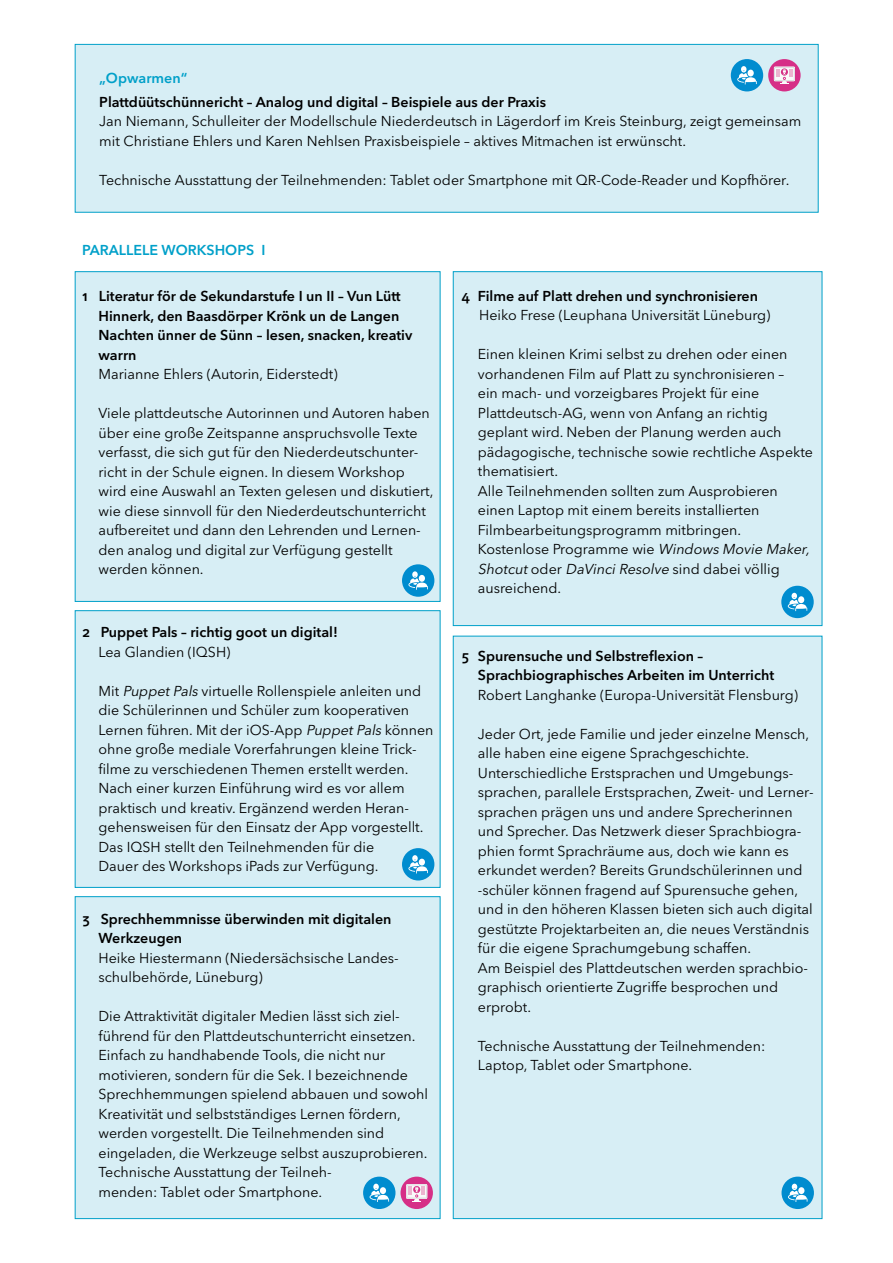
<style>
.page{position:relative;width:893px;height:1263px;background:#fff}
.page>*{position:absolute;margin:0;border:0;box-sizing:border-box;transform-origin:0 0}
.Fließtext{font:14.25px/19.5px "Avenir Next LT Pro";color:#000}
.Fließtext_fett{font:600 14.25px/19.5px "Avenir Next LT Pro";color:#000}
.Worlshops_fett{font:600 14.25px "Avenir Next LT Pro";color:#000}
.Workshops_Überschrif{font:600 14.25px "Avenir Next LT Pro";color:#00a0c9}
.s1{font-style:italic}
.s2{font-weight:400}
</style>
<div class="page">
<div style="left:75px;top:44px;width:744px;height:169px;background:#d7eef5;border:1px solid #00a0c9"></div>
<div style="left:453px;top:271px;width:369px;height:355px;background:#d7eef5;border:1px solid #00a0c9"></div>
<div style="left:75px;top:271px;width:365px;height:331px;background:#d7eef5;border:1px solid #00a0c9"></div>
<div style="left:75px;top:610px;width:365px;height:278px;background:#d7eef5;border:1px solid #00a0c9"></div>
<div style="left:453px;top:636px;width:369px;height:583px;background:#d7eef5;border:1px solid #00a0c9"></div>
<div style="left:75px;top:896px;width:365px;height:323px;background:#d7eef5;border:1px solid #00a0c9"></div>
<svg style="left:768px;top:59px;width:33px;height:32px"></svg>
<div style="left:774px;top:67px;width:21px;height:14px;background:#e1e2e3"></div>
<div style="left:774px;top:67px;width:20px;height:14px;border:1px solid #dddedf"></div>
<svg style="left:776px;top:69px;width:17px;height:15px"></svg>
<div style="left:731px;top:59px;width:32px;height:32px;background:#008ccf;border-radius:50%"></div>
<svg style="left:737px;top:66px;width:20px;height:18px"></svg>
<div style="left:402px;top:564px;width:32px;height:33px;background:#008ccf;border-radius:50%"></div>
<div style="left:412px;top:571px;width:6px;height:7px;background:#fff;border-radius:50%"></div>
<svg style="left:408px;top:576px;width:20px;height:14px"></svg>
<div style="left:402px;top:848px;width:32px;height:32px;background:#008ccf;border-radius:50%"></div>
<svg style="left:408px;top:855px;width:20px;height:18px"></svg>
<div style="left:781px;top:586px;width:33px;height:32px;background:#008ccf;border-radius:50%"></div>
<svg style="left:788px;top:593px;width:19px;height:18px"></svg>
<div style="left:781px;top:1176px;width:33px;height:33px;background:#008ccf;border-radius:50%"></div>
<svg style="left:788px;top:1184px;width:19px;height:18px"></svg>
<div style="left:400px;top:1176px;width:33px;height:33px;background:#d62f87;border-radius:50%"></div>
<div style="left:406px;top:1184px;width:21px;height:15px;background:#e8e3e7"></div>
<div style="left:407px;top:1185px;width:20px;height:13px;border:1px solid #dddedf"></div>
<svg style="left:408px;top:1186px;width:17px;height:16px"></svg>
<div style="left:363px;top:1176px;width:32px;height:33px;background:#008ccf;border-radius:50%"></div>
<svg style="left:370px;top:1184px;width:19px;height:18px"></svg>
<p class="Workshops_Überschrif" style="left:99px;top:69px;width:90px">„Opwarmen“</p>
<p class="Worlshops_fett" style="left:99px;top:93px;width:448px">Plattdüütschünnericht – Analog und digital – Beispiele aus der Praxis</p>
<p class="Fließtext" style="left:99px;top:112px;width:703px">Jan Niemann, Schulleiter der Modellschule Niederdeutsch in Lägerdorf im Kreis Steinburg, zeigt gemeinsam mit Christiane Ehlers und Karen Nehlsen Praxisbeispiele – aktives Mitmachen ist erwünscht.</p>
<p class="Fließtext" style="left:99px;top:170px;width:692px">Technische Ausstattung der Teilnehmenden: Tablet oder Smartphone mit QR-Code-Reader und Kopfhörer.</p>
<p class="Workshops_Überschrif" style="left:82px;top:241px;width:185px">PARALLELE WORKSHOPS I</p>
<p class="Fließtext_fett" style="left:99px;top:286px;width:315px;text-indent:-17px">1 Literatur för de Sekundarstufe I un II – Vun Lütt Hinnerk, den Baasdörper Krönk un de Langen Nachten ünner de Sünn – lesen, snacken, kreativ warrn</p>
<p class="Fließtext" style="left:99px;top:364px;width:241px">Marianne Ehlers (Autorin, Eiderstedt)</p>
<p class="Fließtext" style="left:99px;top:403px;width:336px">Viele plattdeutsche Autorinnen und Autoren haben über eine große Zeitspanne anspruchsvolle Texte verfasst, die sich gut für den Niederdeutschunter&shy;richt in der Schule eignen. In diesem Workshop wird eine Auswahl an Texten gelesen und diskutiert, wie diese sinnvoll für den Niederdeutschunterricht aufbereitet und dann den Lehrenden und Lernen&shy;den analog und digital zur Verfügung gestellt werden können.</p>
<p class="Fließtext_fett" style="left:82px;top:622px;width:257px">2 Puppet Pals – richtig goot un digital!</p>
<p class="Fließtext" style="left:99px;top:642px;width:133px">Lea Glandien (IQSH)</p>
<p class="Fließtext" style="left:99px;top:681px;width:336px">Mit <span class="s1">PuppetPals</span> virtuelle Rollenspiele anleiten und die Schülerinnen und Schüler zum kooperativen Lernen führen. Mit der iOS-App <span class="s1">PuppetPals</span> können ohne große mediale Vorerfahrungen kleine Trick&shy;filme zu verschiedenen Themen erstellt werden.<br>Nach einer kurzen Einführung wird es vor allem praktisch und kreativ. Ergänzend werden Heran&shy;gehensweisen für den Einsatz der App vorgestellt.</p>
<p class="Fließtext" style="left:99px;top:837px;width:281px">Das IQSH stellt den Teilnehmenden für die<br>Dauer des Workshops iPads zur Verfügung.</p>
<p class="Fließtext_fett" style="left:99px;top:909px;width:295px;text-indent:-17px">3 Sprechhemmnisse überwinden mit digitalen<br>Werkzeugen</p>
<p class="Fließtext" style="left:99px;top:948px;width:302px">Heike Hiestermann (Niedersächsische Landes&shy;schulbehörde, Lüneburg)</p>
<p class="Fließtext" style="left:99px;top:1006px;width:303px">Die Attraktivität digitaler Medien lässt sich ziel-</p>
<p class="Fließtext" style="left:99px;top:1026px;width:331px">führend für den Plattdeutschunterricht einsetzen.<br>Einfach zu handhabende Tools, die nicht nur motivieren, sondern für die Sek. I bezeichnende Sprechhemmungen spielend abbauen und sowohl Kreativität und selbstständiges Lernen fördern, werden vorgestellt. Die Teilnehmenden sind eingeladen, die Werkzeuge selbst auszuprobieren.</p>
<p class="Fließtext" style="left:99px;top:1162px;width:235px">Technische Ausstattung der Teilneh&shy;menden: Tablet oder Smartphone.</p>
<p class="Fließtext_fett" style="left:461px;top:286px;width:298px">4 Filme auf Platt drehen und synchronisieren</p>
<p class="Fließtext" style="left:479px;top:305px;width:293px">Heiko Frese (Leuphana Universität Lüneburg)</p>
<p class="Fließtext" style="left:478px;top:344px;width:337px">Einen kleinen Krimi selbst zu drehen oder einen vorhandenen Film auf Platt zu synchronisieren –<br>ein mach- und vorzeigbares Projekt für eine Plattdeutsch-AG, wenn von Anfang an richtig geplant wird. Neben der Planung werden auch pädagogische, technische sowie rechtliche Aspekte thematisiert.</p>
<p class="Fließtext" style="left:478px;top:481px;width:336px">Alle Teilnehmenden sollten zum Ausprobieren einen Laptop mit einem bereits installierten Filmbearbeitungsprogramm mitbringen.<br>Kostenlose Programme wie <span class="s1">Windows Movie Maker, Shotcut</span>o d e r <span class="s1">DaVinciResolve</span> s i n d d a b e i vö l l i g ausreichend.</p>
<p class="Fließtext_fett" style="left:478px;top:646px;width:322px;text-indent:-17px">5 Spurensuche und Selbstreflexion –<br>Sprachbiographisches Arbeiten im Unterricht<br><span class="s2">Robert Langhanke (Europa-Universität Flensburg)</span></p>
<p class="Fließtext" style="left:478px;top:724px;width:337px">Jeder Ort, jede Familie und jeder einzelne Mensch, alle haben eine eigene Sprachgeschichte.<br>Unterschiedliche Erstsprachen und Umgebungs&shy;sprachen, parallele Erstsprachen, Zweit- und Lerner&shy;sprachen prägen uns und andere Sprecherinnen und Sprecher. Das Netzwerk dieser Sprachbiogra&shy;phien formt Sprachräume aus, doch wie kann es erkundet werden? Bereits Grundschülerinnen und -schüler können fragend auf Spurensuche gehen, und in den höheren Klassen bieten sich auch digital gestützte Projektarbeiten an, die neues Verständnis für die eigene Sprachumgebung schaffen.<br>Am Beispiel des Plattdeutschen werden sprachbio&shy;graphisch orientierte Zugriffe besprochen und erprobt.</p>
<p class="Fließtext" style="left:478px;top:1036px;width:289px">Technische Ausstattung der Teilnehmenden:<br>Laptop, Tablet oder Smartphone.</p>
</div>
